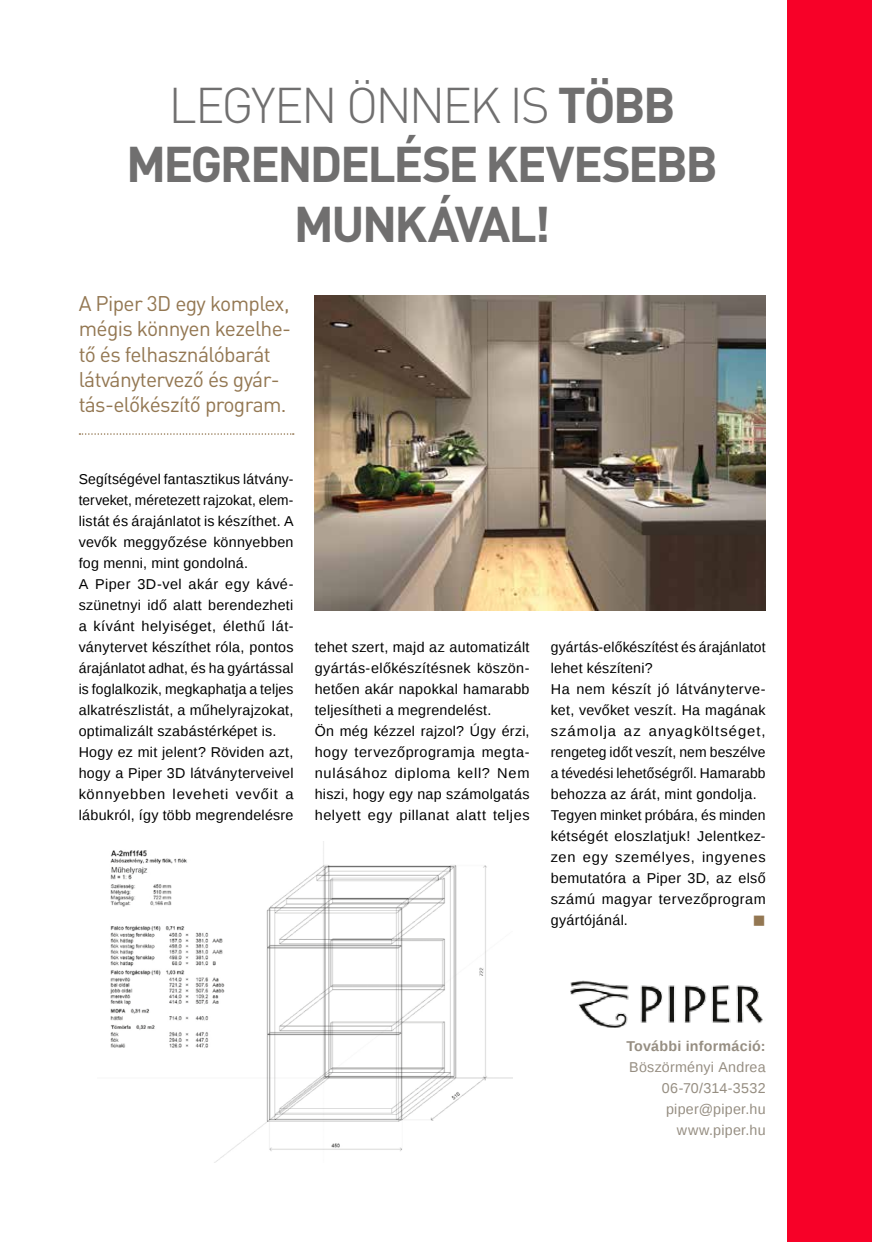
<style>
.page{position:relative;width:872px;height:1242px;background:#fff}
.page>*{position:absolute;margin:0;border:0;box-sizing:border-box;transform-origin:0 0}
.t1{font:700 49.5px/59.4px "DIN Pro";letter-spacing:-.05em;color:#706f6f;text-align:center}
.t2{font:21px/25.2px "DIN Pro";letter-spacing:-.03em;color:#937752}
.t3{font:21px "Liberation Sans";color:#937752}
.t4{font:14.25px/21px "Liberation Sans";letter-spacing:.02em;color:#000}
.t5{font:14.25px/21px "Liberation Sans";letter-spacing:.02em;color:#968e82;text-align:right}
.t6{font:700 14.25px "Liberation Sans";letter-spacing:.02em;color:#968e82}
.s1{font-weight:300}
</style>
<div class="page">
<div style="left:787px;top:0;width:85px;height:1242px;background:#f70128"></div>
<svg style="left:79px;top:433px;width:215px;height:2px"></svg>
<img style="left:315px;top:295px;width:450px;height:315px">
<img style="left:110px;top:841px;width:403px;height:322px">
<img style="left:570px;top:980px;width:193px;height:47px">
<h1 class="t1" style="left:126px;top:73px;width:593px"><span class="s1">LEGYEN ÖNNEK IS</span> TÖBB<br>MEGRENDELÉSE KEVESEBB<br>MUNKÁVAL!</h1>
<h2 class="t2" style="left:79px;top:290px;width:214px">A Piper 3D egy komplex, mégis könnyen kezelhe&shy;tő és felhasználóbarát látványtervező és gyár&shy;tás-előkészítő program.</h2>
<p class="t4" style="left:79px;top:469px;width:216px">Segítségével fantasztikus látvány&shy;terveket, méretezett rajzokat, elem&shy;listát és árajánlatot is készíthet. A vevők meggyőzése könnyebben fog menni, mint gondolná.<br>A Piper 3D-vel akár egy kávé&shy;szünetnyi idő alatt berendezheti a kívánt helyiséget, élethű lát&shy;ványtervet készíthet róla, pontos árajánlatot adhat, és ha gyártással is foglalkozik, megkaphatja a teljes alkatrészlistát, a műhelyrajzokat, optimalizált szabástérképet is.<br>Hogy ez mit jelent? Röviden azt, hogy a Piper 3D látványterveivel könnyebben leveheti vevőit a lábukról, így több megrendelésre</p>
<p class="t4" style="left:315px;top:637px;width:216px">tehet szert, majd az automatizált gyártás-előkészítésnek köszön&shy;hetően akár napokkal hamarabb teljesítheti a megrendelést.<br>Ön még kézzel rajzol? Úgy érzi, hogy tervezőprogramja megta&shy;nulásához diploma kell? Nem hiszi, hogy egy nap számolgatás helyett egy pillanat alatt teljes</p>
<p class="t4" style="left:551px;top:637px;width:216px">gyártás-előkészítést és árajánlatot lehet készíteni?<br>Ha nem készít jó látványterve&shy;ket, vevőket veszít. Ha magának számolja az anyagköltséget, rengeteg időt veszít, nem beszélve a tévedési lehetőségről. Hamarabb behozza az árát, mint gondolja.<br>Tegyen minket próbára, és minden kétségét eloszlatjuk! Jelentkez&shy;zen egy személyes, ingyenes bemutatóra a Piper 3D, az első számú magyar tervezőprogram gyártójánál.</p>
<h2 class="t3" style="left:753px;top:907px;width:14px">■</h2>
<p class="t6" style="left:626px;top:1036px;width:141px">További információ:</p>
<p class="t5" style="left:629px;top:1057px;width:138px">Böszörményi Andrea<br>06-70/314-3532 piper@piper.hu www.piper.hu</p>
</div>
